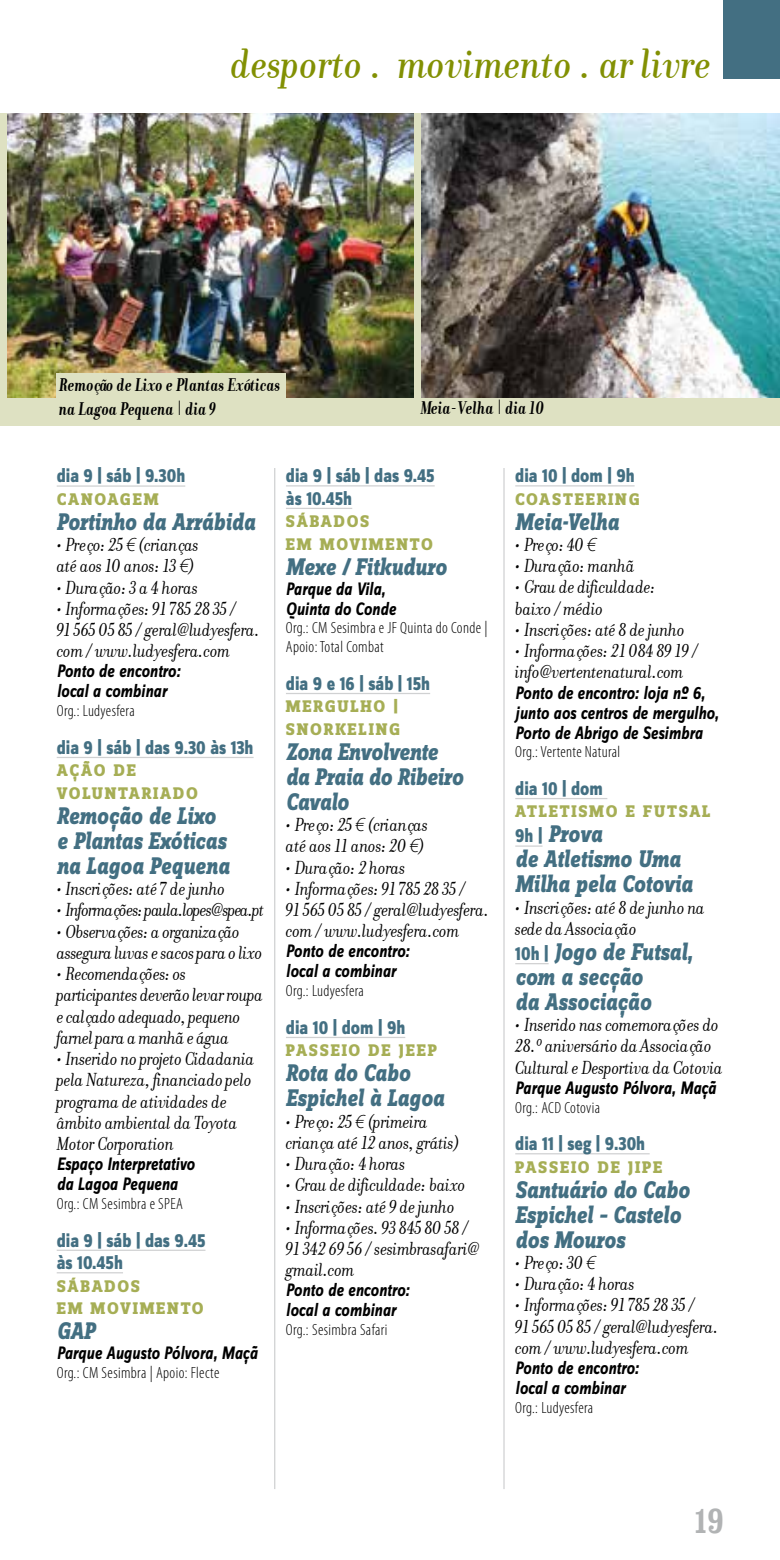
<style>
.page{position:relative;width:780px;height:1560px;background:#fff}
.page>*{position:absolute;margin:0;border:0;box-sizing:border-box;transform-origin:0 0}
.t1{font:italic 500 45px "Donatora";color:#829003}
.t2{font:700 condensed 35px "Clarendon";color:#b1b3b4}
.t3{font:italic 800 25px/25px "Zine Slab Dis";color:#436f82;scale:.85 1}
.t4{font:italic 20px/21.2px "Donatora";letter-spacing:-.01em;color:#000}
.t5{font:800 20px/22.5px "Zine Sans Dis";color:#436f82;scale:.85 1}
.t6{font:italic 700 20px/24px "Donatora";color:#000;scale:.85 1}
.t7{font:italic 20px "Donatora";letter-spacing:-.04em;color:#000}
.t8{font:italic 700 18.75px/20px "Zine Sans Dis";color:#000;scale:.85 1}
.t9{font:800 17.5px/22.5px "Zine Slab Dis";letter-spacing:.1em;color:#a6ae55}
.t10{font:300 condensed 16.25px/18.8px "Myriad Pro";letter-spacing:.025em;color:#000}
.s1{font-family:"Myriad Pro";font-weight:300}
.s2{font-family:"Zine Sans Dis";font-style:normal;font-size:20px}
</style>
<div class="page">
<hr style="left:503px;top:468px;width:1px;height:1020px;background:#d0d1d2">
<hr style="left:274px;top:468px;width:1px;height:1020px;background:#d0d1d2">
<div style="left:0;top:113px;width:780px;height:312px;background:#dee1c2"></div>
<div style="left:723px;top:0;width:57px;height:78px;background:#436f82"></div>
<hr style="left:57px;top:485px;width:128px;height:1px;background:#d0d1d2">
<hr style="left:57px;top:756px;width:196px;height:2px;background:#d0d1d2">
<hr style="left:57px;top:1249px;width:148px;height:1px;background:#d0d1d2">
<hr style="left:57px;top:1271px;width:66px;height:2px;background:#d0d1d2">
<hr style="left:286px;top:485px;width:148px;height:1px;background:#d0d1d2">
<hr style="left:286px;top:507px;width:66px;height:2px;background:#d0d1d2">
<hr style="left:286px;top:692px;width:144px;height:2px;background:#d0d1d2">
<hr style="left:286px;top:1036px;width:119px;height:1px;background:#d0d1d2">
<hr style="left:515px;top:485px;width:119px;height:1px;background:#d0d1d2">
<hr style="left:515px;top:797px;width:92px;height:2px;background:#d0d1d2">
<svg style="left:515px;top:845px;width:27px;height:1px"></svg>
<hr style="left:515px;top:962px;width:33px;height:2px;background:#d0d1d2">
<hr style="left:515px;top:1152px;width:134px;height:2px;background:#d0d1d2">
<img style="left:7px;top:113px;width:406px;height:284px">
<img style="left:421px;top:113px;width:359px;height:284px">
<div style="left:56px;top:373px;width:230px;height:52px;background:#dee1c2"></div>
<h1 class="t1" style="left:230px;top:39px;width:482px">desporto . movimento . ar livre</h1>
<p class="t6" style="left:59px;top:372px;width:262px">Remoção de Lixo e Plantas Exóticas na Lagoa Pequena | dia 9</p>
<p class="t6" style="left:420px;top:396px;width:147px">Meia-Velha | dia 10</p>
<p class="t5" style="left:57px;top:465px;width:153px">dia 9 | sáb | 9.30h</p>
<p class="t9" style="left:57px;top:488px;width:103px">CANOAGEM</p>
<p class="t3" style="left:57px;top:510px;width:235px">Portinho da Arrábida</p>
<p class="t4" style="left:57px;top:534px;width:144px">• Preço: 25 <span class="s1">€</span> (crianças até aos 10 anos: 13 <span class="s1">€</span>)</p>
<p class="t4" style="left:57px;top:576px;width:143px">• Duração: 3 a 4 horas</p>
<p class="t4" style="left:57px;top:598px;width:205px">• Informações: 91 785 28 35 /<br>91 565 05 85 / geral@ludyesfera. com / www.ludyesfera.com</p>
<p class="t8" style="left:57px;top:662px;width:147px">Ponto de encontro: local a combinar</p>
<p class="t10" style="left:57px;top:701px;width:79px">Org.: Ludyesfera</p>
<p class="t5" style="left:57px;top:737px;width:233px">dia 9 | sáb | das 9.30 às 13h</p>
<p class="t9" style="left:57px;top:760px;width:143px">AÇÃO DE<br>VOLUNTARIADO</p>
<p class="t3" style="left:57px;top:804px;width:204px">Remoção de Lixo e Plantas Exóticas na Lagoa Pequena</p>
<p class="t4" style="left:57px;top:878px;width:170px">• Inscrições: até 7 de junho</p>
<p class="t7" style="left:57px;top:898px;width:209px">• Informações: paula.lopes@spea.pt</p>
<p class="t4" style="left:57px;top:920px;width:207px">• Observações: a organização assegura luvas e sacos para o lixo</p>
<p class="t4" style="left:57px;top:963px;width:208px">• Recomendações: os participantes deverão levar roupa e calçado adequado, pequeno farnel para a manhã e água</p>
<p class="t4" style="left:57px;top:1048px;width:199px">• Inserido no projeto Cidadania pela Natureza, financiado pelo programa de atividades de âmbito ambiental da Toyota<br>Motor Corporation</p>
<p class="t8" style="left:57px;top:1154px;width:164px">Espaço Interpretativo da Lagoa Pequena</p>
<p class="t10" style="left:57px;top:1193px;width:128px">Org.: CM Sesimbra e SPEA</p>
<p class="t5" style="left:57px;top:1229px;width:176px">dia 9 | sáb | das 9.45 às 10.45h</p>
<p class="t9" style="left:57px;top:1275px;width:148px">SÁBADOS<br>EM MOVIMENTO</p>
<p class="t3" style="left:57px;top:1319px;width:47px">GAP</p>
<p class="t8" style="left:57px;top:1343px;width:238px">Parque Augusto Pólvora, Maçã</p>
<p class="t10" style="left:57px;top:1362px;width:164px">Org.: CM Sesimbra | Apoio: Flecte</p>
<p class="t5" style="left:286px;top:465px;width:176px">dia 9 | sáb | das 9.45 às 10.45h</p>
<p class="t9" style="left:286px;top:511px;width:148px">SÁBADOS<br>EM MOVIMENTO</p>
<p class="t3" style="left:286px;top:555px;width:190px">Mexe / Fitkuduro</p>
<p class="t8" style="left:286px;top:579px;width:131px">Parque da Vila,<br>Quinta do Conde</p>
<p class="t10" style="left:286px;top:618px;width:203px">Org.: CM Sesimbra e JF Quinta do Conde |<br>Apoio: Total Combat</p>
<p class="t5" style="left:286px;top:673px;width:171px">dia 9 e 16 | sáb | 15h</p>
<p class="t9" style="left:286px;top:696px;width:116px">MERGULHO |<br>SNORKELING</p>
<p class="t3" style="left:286px;top:740px;width:210px">Zona Envolvente da Praia do Ribeiro<br>Cavalo</p>
<p class="t4" style="left:286px;top:814px;width:144px">• Preço: 25 <span class="s1">€</span> (crianças até aos 11 anos: 20 <span class="s1">€</span>)</p>
<p class="t4" style="left:286px;top:856px;width:121px">• Duração: 2 horas</p>
<p class="t4" style="left:286px;top:877px;width:205px">• Informações: 91 785 28 35 /<br>91 565 05 85 / geral@ludyesfera. com / www.ludyesfera.com</p>
<p class="t8" style="left:286px;top:942px;width:147px">Ponto de encontro: local a combinar</p>
<p class="t10" style="left:286px;top:981px;width:79px">Org.: Ludyesfera</p>
<p class="t5" style="left:286px;top:1016px;width:142px">dia 10 | dom | 9h</p>
<p class="t9" style="left:286px;top:1040px;width:153px">PASSEIO DE JEEP</p>
<p class="t3" style="left:286px;top:1061px;width:188px">Rota do Cabo<br>Espichel à Lagoa</p>
<p class="t4" style="left:286px;top:1110px;width:175px">• Preço: 25 <span class="s1">€</span> (primeira criança até 12 anos, grátis)</p>
<p class="t4" style="left:286px;top:1152px;width:121px">• Duração: 4 horas</p>
<p class="t4" style="left:286px;top:1174px;width:181px">• Grau de dificuldade: baixo</p>
<p class="t4" style="left:286px;top:1195px;width:170px">• Inscrições: até 9 de junho</p>
<p class="t4" style="left:286px;top:1216px;width:195px">• Informações. 93 845 80 58 /<br>91 342 69 56 / sesimbrasafari@ gmail.com</p>
<p class="t8" style="left:286px;top:1280px;width:147px">Ponto de encontro: local a combinar</p>
<p class="t10" style="left:286px;top:1320px;width:103px">Org.: Sesimbra Safari</p>
<p class="t5" style="left:515px;top:465px;width:142px">dia 10 | dom | 9h</p>
<p class="t9" style="left:515px;top:488px;width:126px">COASTEERING</p>
<p class="t3" style="left:515px;top:510px;width:123px">Meia-Velha</p>
<p class="t4" style="left:515px;top:534px;width:83px">• Preço: 40 <span class="s1">€</span></p>
<p class="t4" style="left:515px;top:555px;width:121px">• Duração: manhã</p>
<p class="t4" style="left:515px;top:576px;width:142px">• Grau de dificuldade: baixo / médio</p>
<p class="t4" style="left:515px;top:619px;width:171px">• Inscrições: até 8 de junho</p>
<p class="t4" style="left:515px;top:640px;width:184px">• Informações: 21 084 89 19 / info@vertentenatural.com</p>
<p class="t8" style="left:515px;top:683px;width:241px">Ponto de encontro: loja nº 6, junto aos centros de mergulho,<br>Porto de Abrigo de Sesimbra</p>
<p class="t10" style="left:515px;top:742px;width:107px">Org.: Vertente Natural</p>
<p class="t5" style="left:515px;top:778px;width:104px">dia 10 | dom</p>
<p class="t9" style="left:515px;top:801px;width:197px">ATLETISMO E FUTSAL</p>
<p class="t3" style="left:515px;top:823px;width:210px"><span class="s2">9h |</span> Prova<br>de Atletismo Uma<br>Milha pela Cotovia</p>
<p class="t4" style="left:515px;top:896px;width:191px">• Inscrições: até 8 de junho na sede da Associação</p>
<p class="t3" style="left:515px;top:940px;width:210px"><span class="s2">10h |</span> Jogo de Futsal, com a secção<br>da Associação</p>
<p class="t4" style="left:515px;top:1014px;width:209px">• Inserido nas comemorações do<br>28.º aniversário da Associação<br>Cultural e Desportiva da Cotovia</p>
<p class="t8" style="left:515px;top:1078px;width:238px">Parque Augusto Pólvora, Maçã</p>
<p class="t10" style="left:515px;top:1097px;width:86px">Org.: ACD Cotovia</p>
<p class="t5" style="left:515px;top:1133px;width:154px">dia 11 | seg | 9.30h</p>
<p class="t9" style="left:515px;top:1156px;width:149px">PASSEIO DE JIPE</p>
<p class="t3" style="left:515px;top:1178px;width:206px">Santuário do Cabo<br>Espichel – Castelo dos Mouros</p>
<p class="t4" style="left:515px;top:1251px;width:82px">• Preço: 30 <span class="s1">€</span></p>
<p class="t4" style="left:515px;top:1272px;width:121px">• Duração: 4 horas</p>
<p class="t4" style="left:515px;top:1294px;width:205px">• Informações: 91 785 28 35 /<br>91 565 05 85 / geral@ludyesfera. com / www.ludyesfera.com</p>
<p class="t8" style="left:515px;top:1358px;width:147px">Ponto de encontro: local a combinar</p>
<p class="t10" style="left:515px;top:1397px;width:79px">Org.: Ludyesfera</p>
<h2 class="t2" style="left:692px;top:1499px;width:32px">19</h2>
</div>
